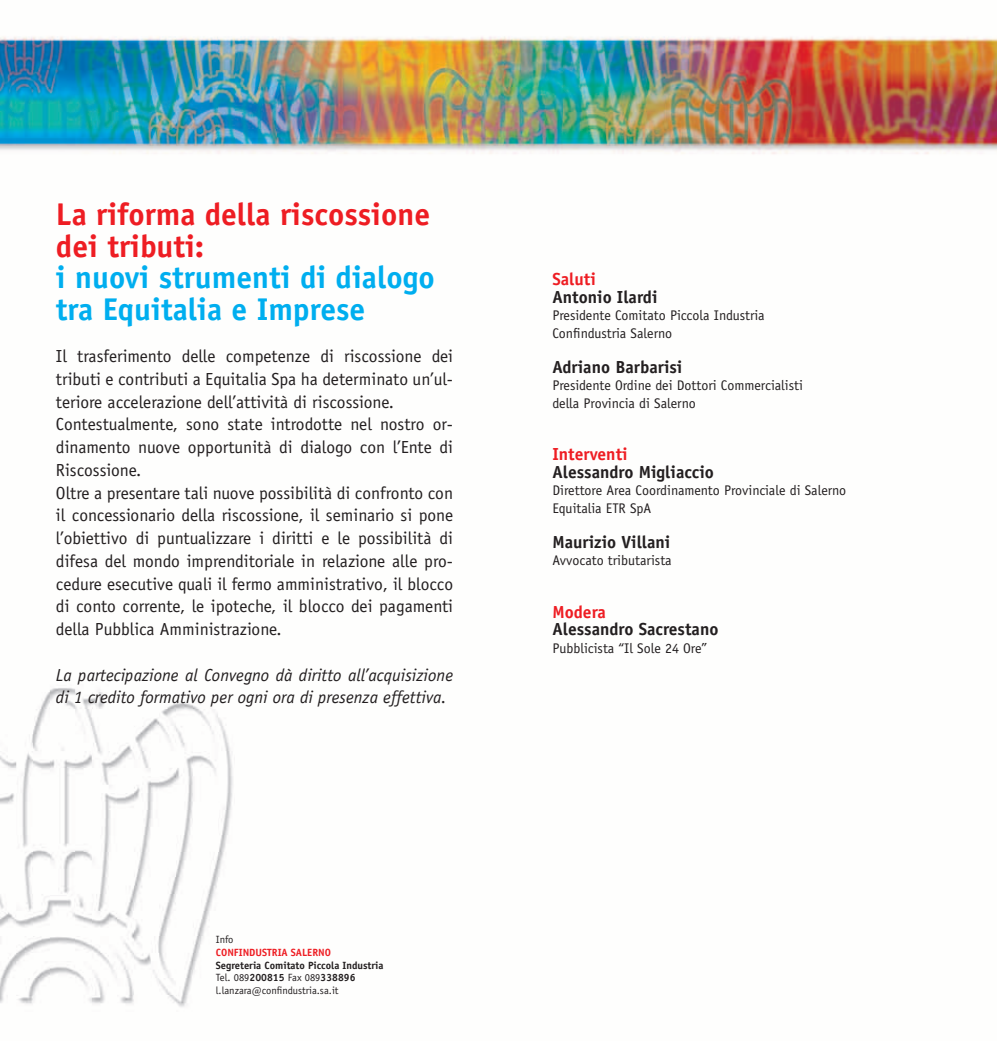
<style>
.page{position:relative;width:997px;height:1041px;background:#fff}
.page>*{position:absolute;margin:0;border:0;box-sizing:border-box;transform-origin:0 0}
.t1{font:700 31.5px/31.5px "Officina Sans";color:#00aeef}
.t2{font:700 31.5px/31.5px "Officina Sans";color:#ee1d23}
.t3{font:17.5px/22.8px "Officina Sans";color:#231f20}
.t4{font:italic 17.5px/22.8px "Officina Sans";color:#231f20}
.t5{font:700 17.5px "Officina Sans";color:#231f20}
.t6{font:700 17.5px "Officina Sans";color:#ee1d23}
.t7{font:14px/17.5px "Officina Sans";color:#231f20}
.t8{font:700 10.5px/12.6px "Officina Sans";color:#231f20}
.t9{font:700 10.5px "Officina Sans";color:#ee1d23}
.t10{font:10.5px "Officina Sans";color:#231f20}
.s1{font-weight:400}
</style>
<div class="page">
<img style="left:0;top:36px;width:996px;height:971px">
<h1 class="t2" style="left:56px;top:201px;width:375px">La riforma della riscossione dei tributi:</h1>
<h1 class="t1" style="left:56px;top:264px;width:380px">i nuovi strumenti di dialogo tra Equitalia e Imprese</h1>
<p class="t3" style="left:56px;top:346px;width:398px">Il trasferimento delle competenze di riscossione dei tributi e contributi a Equitalia Spa ha determinato un’ul&shy;teriore accelerazione dell’attività di riscossione.<br>Contestualmente, sono state introdotte nel nostro or&shy;dinamento nuove opportunità di dialogo con l’Ente di Riscossione.<br>Oltre a presentare tali nuove possibilità di confronto con il concessionario della riscossione, il seminario si pone l’obiettivo di puntualizzare i diritti e le possibilità di difesa del mondo imprenditoriale in relazione alle pro&shy;cedure esecutive quali il fermo amministrativo, il blocco di conto corrente, le ipoteche, il blocco dei pagamenti della Pubblica Amministrazione.</p>
<p class="t4" style="left:56px;top:665px;width:398px">La partecipazione al Convegno dà diritto all’acquisizione di 1 credito formativo per ogni ora di presenza effettiva.</p>
<p class="t10" style="left:216px;top:936px;width:19px">Info</p>
<p class="t9" style="left:216px;top:948px;width:117px">CONFINDUSTRIA SALERNO</p>
<p class="t8" style="left:216px;top:959px;width:169px">Segreteria Comitato Piccola Industria<br><span class="s1">Tel. 089</span>200815 <span class="s1">Fax 089</span>338896 <span class="s1">l.lanzara@confindustria.sa.it</span></p>
<p class="t6" style="left:552px;top:272px;width:45px">Saluti</p>
<p class="t5" style="left:552px;top:290px;width:107px">Antonio Ilardi</p>
<p class="t7" style="left:552px;top:308px;width:214px">Presidente Comitato Piccola Industria<br>Confindustria Salerno</p>
<p class="t5" style="left:552px;top:360px;width:131px">Adriano Barbarisi</p>
<p class="t7" style="left:552px;top:378px;width:252px">Presidente Ordine dei Dottori Commercialisti della Provincia di Salerno</p>
<p class="t6" style="left:552px;top:447px;width:77px">Interventi</p>
<p class="t5" style="left:552px;top:465px;width:163px">Alessandro Migliaccio</p>
<p class="t7" style="left:552px;top:483px;width:295px">Direttore Area Coordinamento Provinciale di Salerno<br>Equitalia ETR SpA</p>
<p class="t5" style="left:552px;top:535px;width:119px">Maurizio Villani</p>
<p class="t7" style="left:552px;top:553px;width:121px">Avvocato tributarista</p>
<p class="t6" style="left:552px;top:605px;width:55px">Modera</p>
<p class="t5" style="left:552px;top:622px;width:167px">Alessandro Sacrestano</p>
<p class="t7" style="left:552px;top:640px;width:156px">Pubblicista “Il Sole 24 Ore”</p>
</div>
